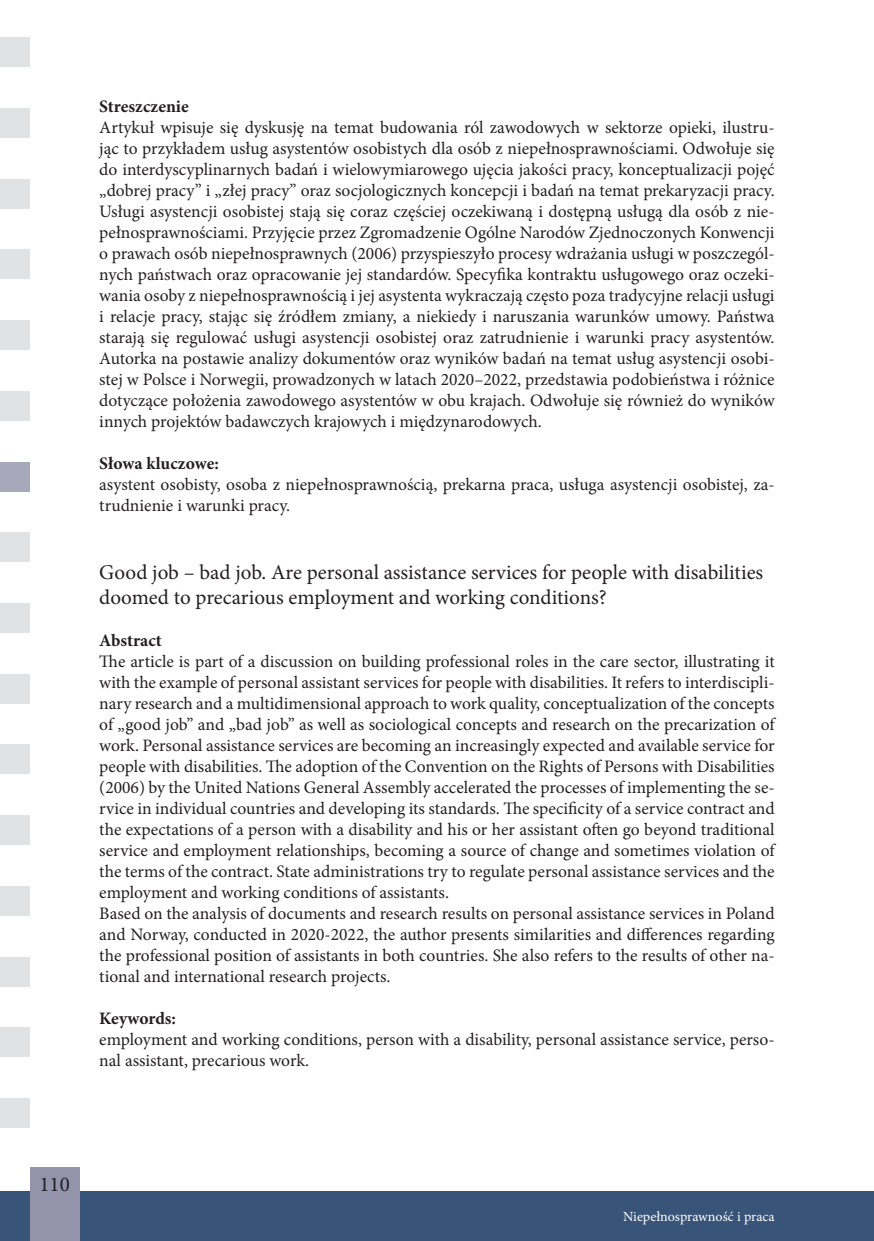
<style>
.page{position:relative;width:874px;height:1241px;background:#fff}
.page>*{position:absolute;margin:0;border:0;box-sizing:border-box;transform-origin:0 0}
.t1{font:21px/25.2px "Minion Pro";color:#231f20}
.t2{font:17.5px/21px "Minion Pro";letter-spacing:-.005em;color:#231f20}
.t3{font:700 17.5px "Minion Pro";color:#231f20}
.t4{font:14px "Minion Pro";color:#fff}
</style>
<div class="page">
<div style="left:0;top:1191px;width:873px;height:49px;background:#385479"></div>
<div style="left:30px;top:1167px;width:49px;height:73px;background:#9394ac"></div>
<div style="left:0;top:37px;width:30px;height:30px;background:#e1e2e4"></div>
<div style="left:0;top:108px;width:30px;height:30px;background:#e1e2e4"></div>
<div style="left:0;top:179px;width:30px;height:29px;background:#e1e2e4"></div>
<div style="left:0;top:249px;width:30px;height:30px;background:#e1e2e4"></div>
<div style="left:0;top:320px;width:30px;height:30px;background:#e1e2e4"></div>
<div style="left:0;top:391px;width:30px;height:29px;background:#e1e2e4"></div>
<div style="left:0;top:532px;width:30px;height:30px;background:#e1e2e4"></div>
<div style="left:0;top:603px;width:30px;height:29px;background:#e1e2e4"></div>
<div style="left:0;top:673px;width:30px;height:30px;background:#e1e2e4"></div>
<div style="left:0;top:744px;width:30px;height:30px;background:#e1e2e4"></div>
<div style="left:0;top:815px;width:30px;height:30px;background:#e1e2e4"></div>
<div style="left:0;top:885px;width:30px;height:30px;background:#e1e2e4"></div>
<div style="left:0;top:956px;width:30px;height:30px;background:#e1e2e4"></div>
<div style="left:0;top:1027px;width:30px;height:30px;background:#e1e2e4"></div>
<div style="left:0;top:1098px;width:30px;height:29px;background:#e1e2e4"></div>
<div style="left:0;top:461px;width:30px;height:30px;background:#a8a8bb"></div>
<p class="t3" style="left:99px;top:94px;width:91px">Streszczenie</p>
<p class="t2" style="left:99px;top:117px;width:676px;text-align:justify">Artykuł wpisuje się dyskusję na temat budowania ról zawodowych w sektorze opieki, ilustru&shy;jąc to przykładem usług asystentów osobistych dla osób z niepełnosprawnościami. Odwołuje się do interdyscyplinarnych badań i wielowymiarowego ujęcia jakości pracy, konceptualizacji pojęć „dobrej pracy” i „złej pracy” oraz socjologicznych koncepcji i badań na temat prekaryzacji pracy.<br>Usługi asystencji osobistej stają się coraz częściej oczekiwaną i dostępną usługą dla osób z nie&shy;pełnosprawnościami. Przyjęcie przez Zgromadzenie Ogólne Narodów Zjednoczonych Konwencji o prawach osób niepełnosprawnych (2006) przyspieszyło procesy wdrażania usługi w poszczegól&shy;nych państwach oraz opracowanie jej standardów. Specyfika kontraktu usługowego oraz oczeki&shy;wania osoby z niepełnosprawnością i jej asystenta wykraczają często poza tradycyjne relacji usługi i relacje pracy, stając się źródłem zmiany, a niekiedy i naruszania warunków umowy. Państwa starają się regulować usługi asystencji osobistej oraz zatrudnienie i warunki pracy asystentów.<br>Autorka na postawie analizy dokumentów oraz wyników badań na temat usług asystencji osobi&shy;stej w Polsce i Norwegii, prowadzonych w latach 2020–2022, przedstawia podobieństwa i różnice dotyczące położenia zawodowego asystentów w obu krajach. Odwołuje się również do wyników innych projektów badawczych krajowych i międzynarodowych.</p>
<p class="t3" style="left:99px;top:451px;width:121px">Słowa kluczowe:</p>
<p class="t2" style="left:99px;top:474px;width:676px">asystent osobisty, osoba z niepełnosprawnością, prekarna praca, usługa asystencji osobistej, za&shy;trudnienie i warunki pracy.</p>
<p class="t1" style="left:99px;top:559px;width:665px">Good job – bad job. Are personal assistance services for people with disabilities doomed to precarious employment and working conditions?</p>
<p class="t3" style="left:99px;top:627px;width:64px">Abstract</p>
<p class="t2" style="left:99px;top:650px;width:676px">The article is part of a discussion on building professional roles in the care sector, illustrating it with the example of personal assistant services for people with disabilities. It refers to interdiscipli&shy;nary research and a multidimensional approach to work quality, conceptualization of the concepts of „good job” and „bad job” as well as sociological concepts and research on the precarization of work. Personal assistance services are becoming an increasingly expected and available service for people with disabilities. The adoption of the Convention on the Rights of Persons with Disabilities (2006) by the United Nations General Assembly accelerated the processes of implementing the se&shy;rvice in individual countries and developing its standards. The specificity of a service contract and the expectations of a person with a disability and his or her assistant often go beyond traditional service and employment relationships, becoming a source of change and sometimes violation of the terms of the contract. State administrations try to regulate personal assistance services and the employment and working conditions of assistants.<br>Based on the analysis of documents and research results on personal assistance services in Poland and Norway, conducted in 2020-2022, the author presents similarities and differences regarding the professional position of assistants in both countries. She also refers to the results of other na&shy;tional and international research projects.</p>
<p class="t3" style="left:99px;top:1005px;width:78px">Keywords:</p>
<p class="t2" style="left:99px;top:1028px;width:676px">employment and working conditions, person with a disability, personal assistance service, perso&shy;nal assistant, precarious work.</p>
<p class="t1" style="left:39px;top:1171px;width:32px">110</p>
<p class="t4" style="left:622px;top:1207px;width:153px">Niepełnosprawność i praca</p>
</div>
